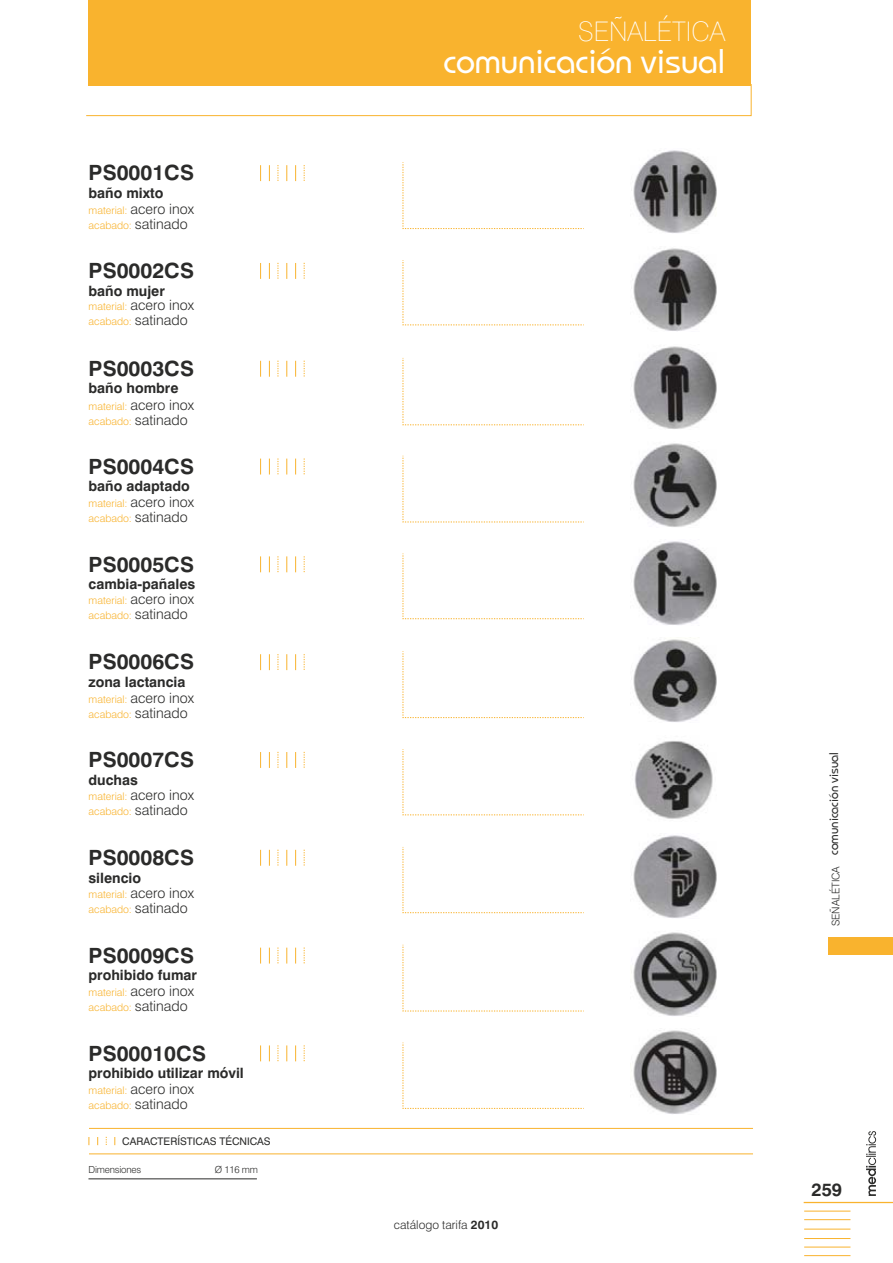
<style>
.page{position:relative;width:893px;height:1263px;background:#fff}
.page>*{position:absolute;margin:0;border:0;box-sizing:border-box;transform-origin:0 0}
.t1{font:36px "Bauhaus";color:#fff}
.t2{font:100 27px "Swiss 721 BT";color:#fff}
.t3{font:700 21px "Swiss 721 BT";color:#2b2b2a}
.t4{font:700 18px "Swiss 721 BT";color:#2b2b2a}
.t5{font:700 14.25px "Swiss 721 BT";color:#2b2b2a}
.t6{font:13.2px "Bauhaus";color:#2b2b2a}
.t7{font:300 12px "Swiss 721 BT";color:#2b2b2a}
.t8{font:300 10.5px/15px "Swiss 721 BT";color:#f9b32e}
.t9{font:10.5px "Swiss 721 BT";color:#2b2b2a}
.t10{font:300 10.5px "Swiss 721 BT";color:#2b2b2a}
.t11{font:300 9.75px "Swiss 721 BT";letter-spacing:-.02em;color:#2b2b2a}
.s1{font-size:14.25px;color:#2b2b2a}
.s2{font-weight:700}
</style>
<div class="page">
<svg style="left:86px;top:84px;width:666px;height:32px"></svg>
<div style="left:88px;top:0;width:663px;height:85px;background:#f9b32e"></div>
<hr style="left:804px;top:1255px;width:46px;height:1px;background:#f9b32e">
<hr style="left:804px;top:1246px;width:46px;height:1px;background:#f9b32e">
<hr style="left:804px;top:1238px;width:46px;height:1px;background:#f9b32e">
<hr style="left:804px;top:1229px;width:46px;height:1px;background:#f9b32e">
<hr style="left:804px;top:1219px;width:46px;height:1px;background:#f9b32e">
<hr style="left:804px;top:1211px;width:46px;height:1px;background:#f9b32e">
<hr style="left:804px;top:1202px;width:89px;height:1px;background:#f9b32e">
<svg style="left:866px;top:1131px;width:10px;height:65px"></svg>
<svg style="left:260px;top:165px;width:1px;height:16px"></svg>
<svg style="left:286px;top:165px;width:1px;height:16px"></svg>
<svg style="left:269px;top:165px;width:1px;height:16px"></svg>
<svg style="left:295px;top:165px;width:1px;height:16px"></svg>
<svg style="left:278px;top:165px;width:1px;height:16px"></svg>
<svg style="left:304px;top:165px;width:1px;height:16px"></svg>
<svg style="left:260px;top:263px;width:1px;height:16px"></svg>
<svg style="left:286px;top:263px;width:1px;height:16px"></svg>
<svg style="left:269px;top:263px;width:1px;height:16px"></svg>
<svg style="left:295px;top:263px;width:1px;height:16px"></svg>
<svg style="left:278px;top:263px;width:1px;height:16px"></svg>
<svg style="left:304px;top:263px;width:1px;height:16px"></svg>
<svg style="left:260px;top:361px;width:1px;height:16px"></svg>
<svg style="left:286px;top:361px;width:1px;height:16px"></svg>
<svg style="left:269px;top:361px;width:1px;height:16px"></svg>
<svg style="left:295px;top:361px;width:1px;height:16px"></svg>
<svg style="left:278px;top:361px;width:1px;height:16px"></svg>
<svg style="left:304px;top:361px;width:1px;height:16px"></svg>
<svg style="left:260px;top:459px;width:1px;height:15px"></svg>
<svg style="left:286px;top:459px;width:1px;height:15px"></svg>
<svg style="left:269px;top:459px;width:1px;height:15px"></svg>
<svg style="left:295px;top:459px;width:1px;height:15px"></svg>
<svg style="left:278px;top:458px;width:1px;height:16px"></svg>
<svg style="left:304px;top:458px;width:1px;height:16px"></svg>
<svg style="left:260px;top:556px;width:1px;height:16px"></svg>
<svg style="left:286px;top:556px;width:1px;height:16px"></svg>
<svg style="left:269px;top:556px;width:1px;height:16px"></svg>
<svg style="left:295px;top:556px;width:1px;height:16px"></svg>
<svg style="left:278px;top:556px;width:1px;height:16px"></svg>
<svg style="left:304px;top:556px;width:1px;height:16px"></svg>
<svg style="left:260px;top:654px;width:1px;height:16px"></svg>
<svg style="left:286px;top:654px;width:1px;height:16px"></svg>
<svg style="left:269px;top:654px;width:1px;height:16px"></svg>
<svg style="left:295px;top:654px;width:1px;height:16px"></svg>
<svg style="left:278px;top:654px;width:1px;height:16px"></svg>
<svg style="left:304px;top:654px;width:1px;height:16px"></svg>
<svg style="left:260px;top:752px;width:1px;height:16px"></svg>
<svg style="left:286px;top:752px;width:1px;height:16px"></svg>
<svg style="left:269px;top:752px;width:1px;height:16px"></svg>
<svg style="left:295px;top:752px;width:1px;height:16px"></svg>
<svg style="left:278px;top:752px;width:1px;height:16px"></svg>
<svg style="left:304px;top:752px;width:1px;height:16px"></svg>
<svg style="left:260px;top:850px;width:1px;height:16px"></svg>
<svg style="left:286px;top:850px;width:1px;height:16px"></svg>
<svg style="left:269px;top:850px;width:1px;height:16px"></svg>
<svg style="left:295px;top:850px;width:1px;height:16px"></svg>
<svg style="left:278px;top:850px;width:1px;height:15px"></svg>
<svg style="left:304px;top:850px;width:1px;height:15px"></svg>
<svg style="left:260px;top:948px;width:1px;height:15px"></svg>
<svg style="left:286px;top:948px;width:1px;height:15px"></svg>
<svg style="left:269px;top:948px;width:1px;height:15px"></svg>
<svg style="left:295px;top:948px;width:1px;height:15px"></svg>
<svg style="left:278px;top:947px;width:1px;height:16px"></svg>
<svg style="left:304px;top:947px;width:1px;height:16px"></svg>
<svg style="left:260px;top:1045px;width:1px;height:16px"></svg>
<svg style="left:286px;top:1045px;width:1px;height:16px"></svg>
<svg style="left:269px;top:1045px;width:1px;height:16px"></svg>
<svg style="left:295px;top:1045px;width:1px;height:16px"></svg>
<svg style="left:278px;top:1045px;width:1px;height:16px"></svg>
<svg style="left:304px;top:1045px;width:1px;height:16px"></svg>
<svg style="left:402px;top:162px;width:182px;height:67px"></svg>
<svg style="left:402px;top:260px;width:182px;height:66px"></svg>
<svg style="left:402px;top:358px;width:182px;height:68px"></svg>
<svg style="left:402px;top:455px;width:182px;height:68px"></svg>
<svg style="left:402px;top:553px;width:182px;height:66px"></svg>
<svg style="left:402px;top:651px;width:182px;height:67px"></svg>
<svg style="left:402px;top:749px;width:182px;height:67px"></svg>
<svg style="left:402px;top:847px;width:182px;height:66px"></svg>
<svg style="left:402px;top:944px;width:182px;height:68px"></svg>
<svg style="left:402px;top:1042px;width:182px;height:67px"></svg>
<img style="left:633px;top:150px;width:84px;height:83px">
<img style="left:633px;top:248px;width:84px;height:83px">
<img style="left:633px;top:346px;width:84px;height:83px">
<img style="left:633px;top:443px;width:84px;height:84px">
<img style="left:633px;top:541px;width:84px;height:84px">
<img style="left:633px;top:637px;width:84px;height:85px">
<img style="left:634px;top:741px;width:79px;height:78px">
<img style="left:633px;top:835px;width:84px;height:83px">
<img style="left:631px;top:932px;width:86px;height:84px">
<img style="left:633px;top:1030px;width:84px;height:84px">
<hr style="left:89px;top:1153px;width:664px;height:1px;background:#f9b32e">
<hr style="left:89px;top:1128px;width:664px;height:1px;background:#f9b32e">
<hr style="left:88px;top:1178px;width:169px;height:1px;background:#2b2b2a">
<div style="left:828px;top:937px;width:65px;height:17px;background:#f9b32e"></div>
<h3 class="t3" style="left:89px;top:160px;width:107px">PS0001CS</h3>
<h3 class="t5" style="left:88px;top:184px;width:76px">baño mixto</h3>
<p class="t8" style="left:89px;top:203px;width:107px">material: <span class="s1">acero inox </span>acabado: <span class="s1">satinado</span></p>
<h3 class="t3" style="left:89px;top:258px;width:107px">PS0002CS</h3>
<h3 class="t5" style="left:88px;top:282px;width:78px">baño mujer</h3>
<p class="t8" style="left:89px;top:299px;width:107px">material: <span class="s1">acero inox </span>acabado: <span class="s1">satinado</span></p>
<h3 class="t3" style="left:89px;top:356px;width:107px">PS0003CS</h3>
<h3 class="t5" style="left:88px;top:380px;width:92px">baño hombre</h3>
<p class="t8" style="left:89px;top:399px;width:107px">material: <span class="s1">acero inox </span>acabado: <span class="s1">satinado</span></p>
<h3 class="t3" style="left:89px;top:453px;width:107px">PS0004CS</h3>
<h3 class="t5" style="left:88px;top:477px;width:103px">baño adaptado</h3>
<p class="t8" style="left:89px;top:496px;width:107px">material: <span class="s1">acero inox </span>acabado: <span class="s1">satinado</span></p>
<h3 class="t3" style="left:89px;top:551px;width:107px">PS0005CS</h3>
<h3 class="t5" style="left:88px;top:575px;width:108px">cambia-pañales</h3>
<p class="t8" style="left:89px;top:593px;width:107px">material: <span class="s1">acero inox </span>acabado: <span class="s1">satinado</span></p>
<h3 class="t3" style="left:89px;top:649px;width:107px">PS0006CS</h3>
<h3 class="t5" style="left:88px;top:673px;width:98px">zona lactancia</h3>
<p class="t8" style="left:89px;top:692px;width:107px">material: <span class="s1">acero inox </span>acabado: <span class="s1">satinado</span></p>
<h3 class="t3" style="left:89px;top:747px;width:107px">PS0007CS</h3>
<h3 class="t5" style="left:88px;top:771px;width:51px">duchas</h3>
<p class="t8" style="left:89px;top:789px;width:107px">material: <span class="s1">acero inox </span>acabado: <span class="s1">satinado</span></p>
<h3 class="t3" style="left:89px;top:845px;width:107px">PS0008CS</h3>
<h3 class="t5" style="left:88px;top:869px;width:54px">silencio</h3>
<p class="t8" style="left:89px;top:887px;width:107px">material: <span class="s1">acero inox </span>acabado: <span class="s1">satinado</span></p>
<h3 class="t3" style="left:89px;top:942px;width:107px">PS0009CS</h3>
<h3 class="t5" style="left:88px;top:966px;width:110px">prohibido fumar</h3>
<p class="t8" style="left:89px;top:985px;width:107px">material: <span class="s1">acero inox </span>acabado: <span class="s1">satinado</span></p>
<h3 class="t3" style="left:89px;top:1040px;width:119px">PS00010CS</h3>
<h3 class="t5" style="left:88px;top:1064px;width:157px">prohibido utilizar móvil</h3>
<p class="t8" style="left:89px;top:1082px;width:107px">material: <span class="s1">acero inox </span>acabado: <span class="s1">satinado</span></p>
<p class="t9" style="left:122px;top:1135px;width:150px">CARACTERÍSTICAS TÉCNICAS</p>
<p class="t11" style="left:88px;top:1164px;width:54px">Dimensiones</p>
<p class="t11" style="left:215px;top:1164px;width:45px">Ø 116 mm</p>
<h2 class="t2" style="left:578px;top:15px;width:148px">SEÑALÉTICA</h2>
<h1 class="t1" style="left:444px;top:39px;width:283px">comunicación visual</h1>
<p class="t7" style="left:394px;top:1217px;width:106px">catálogo tarifa <span class="s2">2010</span></p>
<p class="t6" style="left:826px;top:855px;width:104px;rotate:-90deg">comunicación visual</p>
<p class="t10" style="left:829px;top:926px;width:62px;rotate:-90deg">SEÑALÉTICA</p>
<h3 class="t4" style="left:811px;top:1178px;width:32px">259</h3>
</div>
